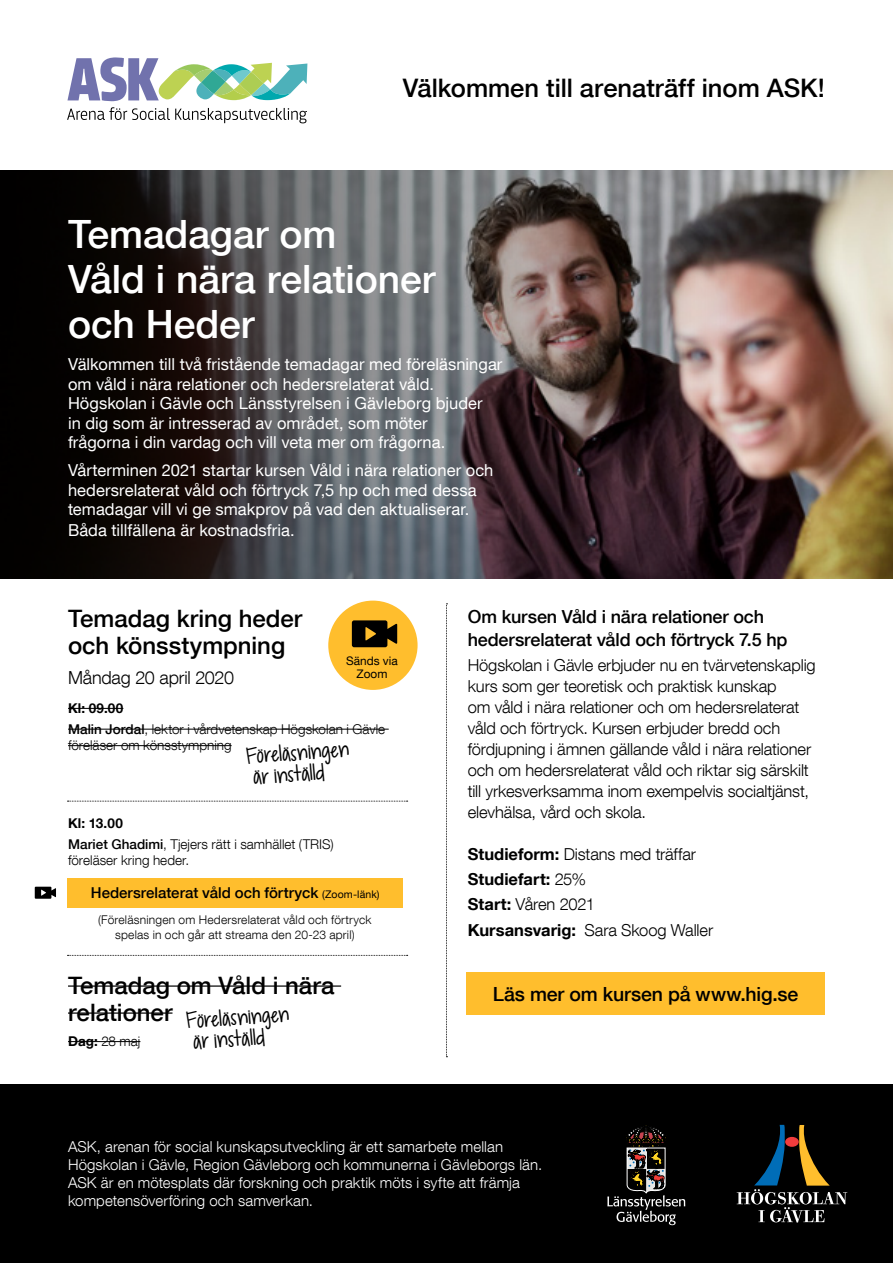
<style>
.page{position:relative;width:893px;height:1263px;background:#fff}
.page>*{position:absolute;margin:0;border:0;box-sizing:border-box;transform-origin:0 0}
.t1{font:500 39px/45px "Helvetica Neue LT Com";letter-spacing:-.005em;color:#fff}
.t2{font:500 25.5px "Helvetica Neue LT Com";color:#000}
.t3{font:500 24px/27px "Helvetica Neue LT Com";color:#000}
.t4{font:500 19.5px "Helvetica Neue LT Com";letter-spacing:-.01em;color:#000}
.t5{font:500 18px/22.5px "Helvetica Neue LT Com";letter-spacing:-.01em;color:#000}
.t6{font:300 18px "Helvetica Neue LT Com";letter-spacing:-.01em;color:#000}
.t7{font:300 16.5px/21px "Helvetica Neue LT Com";letter-spacing:-.005em;color:#000}
.t8{font:16.5px/19.5px "Helvetica Neue LT Com";letter-spacing:.005em;color:#fff}
.t9{font:16.5px/21px "KG Dropsof Jupiter";color:#000}
.t10{font:300 15px/18px "Helvetica Neue LT Com";letter-spacing:.01em;color:#fff}
.t11{font:500 15px "Helvetica Neue LT Com";color:#000}
.t12{font:300 13.5px/20.7px "Helvetica Neue LT Com";color:#000}
.t13{font:300 12px/15px "Helvetica Neue LT Com";letter-spacing:.015em;color:#000;text-align:center}
.t14{font:11.85px/13px "Helvetica Neue LT Com";color:#000;text-align:center}
.s1{font-weight:700}
.s2{font-weight:500}
.s3{font-weight:400;font-size:10.5px}
</style>
<div class="page">
<img style="left:750px;top:170px;width:143px;height:408px">
<svg style="left:0;top:170px;width:750px;height:408px;background:#474041"></svg>
<div style="left:0;top:1084px;width:893px;height:179px;background:#000"></div>
<hr style="left:68px;top:708px;width:55px;height:1px;background:#000">
<hr style="left:68px;top:729px;width:321px;height:1px;background:#000">
<hr style="left:68px;top:745px;width:164px;height:1px;background:#000">
<svg style="left:737px;top:1125px;width:110px;height:97px"></svg>
<div style="left:466px;top:972px;width:359px;height:43px;background:#ffbe2d"></div>
<svg style="left:446px;top:603px;width:1px;height:454px"></svg>
<svg style="left:607px;top:1125px;width:78px;height:100px"></svg>
<div style="left:67px;top:878px;width:336px;height:29px;background:#ffbe2d"></div>
<hr style="left:68px;top:985px;width:273px;height:2px;background:#000">
<hr style="left:68px;top:1012px;width:104px;height:2px;background:#000">
<hr style="left:68px;top:1041px;width:72px;height:1px;background:#000">
<div style="left:328px;top:601px;width:90px;height:89px;background:#ffbe2d;border-radius:50%"></div>
<svg style="left:352px;top:620px;width:45px;height:27px"></svg>
<svg style="left:35px;top:887px;width:21px;height:12px"></svg>
<svg style="left:67px;top:801px;width:341px;height:1px"></svg>
<svg style="left:67px;top:955px;width:341px;height:1px"></svg>
<svg style="left:67px;top:107px;width:240px;height:16px"></svg>
<svg style="left:67px;top:57px;width:240px;height:44px"></svg>
<h2 class="t2" style="left:403px;top:73px;width:424px">Välkommen till arenaträff inom ASK!</h2>
<h1 class="t1" style="left:68px;top:211px;width:369px">Temadagar om<br>Våld i nära relationer och Heder</h1>
<p class="t8" style="left:68px;top:354px;width:436px">Välkommen till två fristående temadagar med föreläsningar om våld i nära relationer och hedersrelaterat våld.<br>Högskolan i Gävle och Länsstyrelsen i Gävleborg bjuder<br>in dig som är intresserad av området, som möter<br>frågorna i din vardag och vill veta mer om frågorna.</p>
<p class="t8" style="left:68px;top:460px;width:427px">Vårterminen 2021 startar kursen Våld i nära relationer och hedersrelaterat våld och förtryck 7,5 hp och med dessa temadagar vill vi ge smakprov på vad den aktualiserar.</p>
<p class="t8" style="left:68px;top:520px;width:228px">Båda tillfällena är kostnadsfria.</p>
<h3 class="t3" style="left:68px;top:605px;width:236px">Temadag kring heder och könsstympning</h3>
<p class="t6" style="left:68px;top:666px;width:168px">Måndag 20 april 2020</p>
<p class="t12" style="left:68px;top:697px;width:319px"><span class="s1">Kl: 09.00<br></span><span class="s2">Malin Jordal</span>, lektor i vårdvetenskap Högskolan i Gävle</p>
<p class="t12" style="left:68px;top:735px;width:165px">föreläser om könsstympning</p>
<p class="t14" style="left:346px;top:654px;width:53px">Sänds via<br>Zoom</p>
<p class="t9" style="left:251px;top:746px;width:99px;text-indent:-5px;rotate:-4deg">Föreläsningen är inställd</p>
<p class="t12" style="left:68px;top:812px;width:267px"><span class="s1">Kl: 13.00<br></span><span class="s2">Mariet Ghadimi</span>, Tjejers rätt i samhället (TRIS)</p>
<p class="t12" style="left:68px;top:850px;width:123px">föreläser kring heder.</p>
<p class="t11" style="left:91px;top:884px;width:290px">Hedersrelaterat våld och förtryck <span class="s3">(Zoom-länk)</span></p>
<p class="t13" style="left:98px;top:912px;width:275px">(Föreläsningen om Hedersrelaterat våld och förtryck spelas in och går att streama den 20-23 april)</p>
<h3 class="t3" style="left:68px;top:972px;width:268px">Temadag om Våld i nära relationer</h3>
<p class="t12" style="left:68px;top:1031px;width:74px"><span class="s1">Dag:</span> 28 maj</p>
<p class="t9" style="left:191px;top:1010px;width:99px;text-indent:-5px;rotate:-4deg">Föreläsningen är inställd</p>
<p class="t5" style="left:468px;top:605px;width:321px">Om kursen Våld i nära relationer och hedersrelaterat våld och förtryck 7.5 hp</p>
<p class="t7" style="left:468px;top:654px;width:350px">Högskolan i Gävle erbjuder nu en tvärvetenskaplig kurs som ger teoretisk och praktisk kunskap<br>om våld i nära relationer och om hedersrelaterat våld och förtryck. Kursen erbjuder bredd och fördjupning i ämnen gällande våld i nära relationer och om hedersrelaterat våld och riktar sig särskilt till yrkesverksamma inom exempelvis socialtjänst, elevhälsa, vård och skola.</p>
<p class="t7" style="left:468px;top:841px;width:247px;line-height:25.2px"><span class="s1">Studieform:</span> Distans med träffar<br><span class="s1">Studiefart:</span> 25%<br><span class="s1">Start:</span> Våren 2021<br><span class="s1">Kursansvarig:</span> Sara Skoog Waller</p>
<p class="t4" style="left:493px;top:982px;width:307px">Läs mer om kursen på www.hig.se</p>
<p class="t10" style="left:68px;top:1137px;width:476px">ASK, arenan för social kunskapsutveckling är ett samarbete mellan Högskolan i Gävle, Region Gävleborg och kommunerna i Gävleborgs län.<br>ASK är en mötesplats där forskning och praktik möts i syfte att främja kompetensöverföring och samverkan.</p>
</div>
